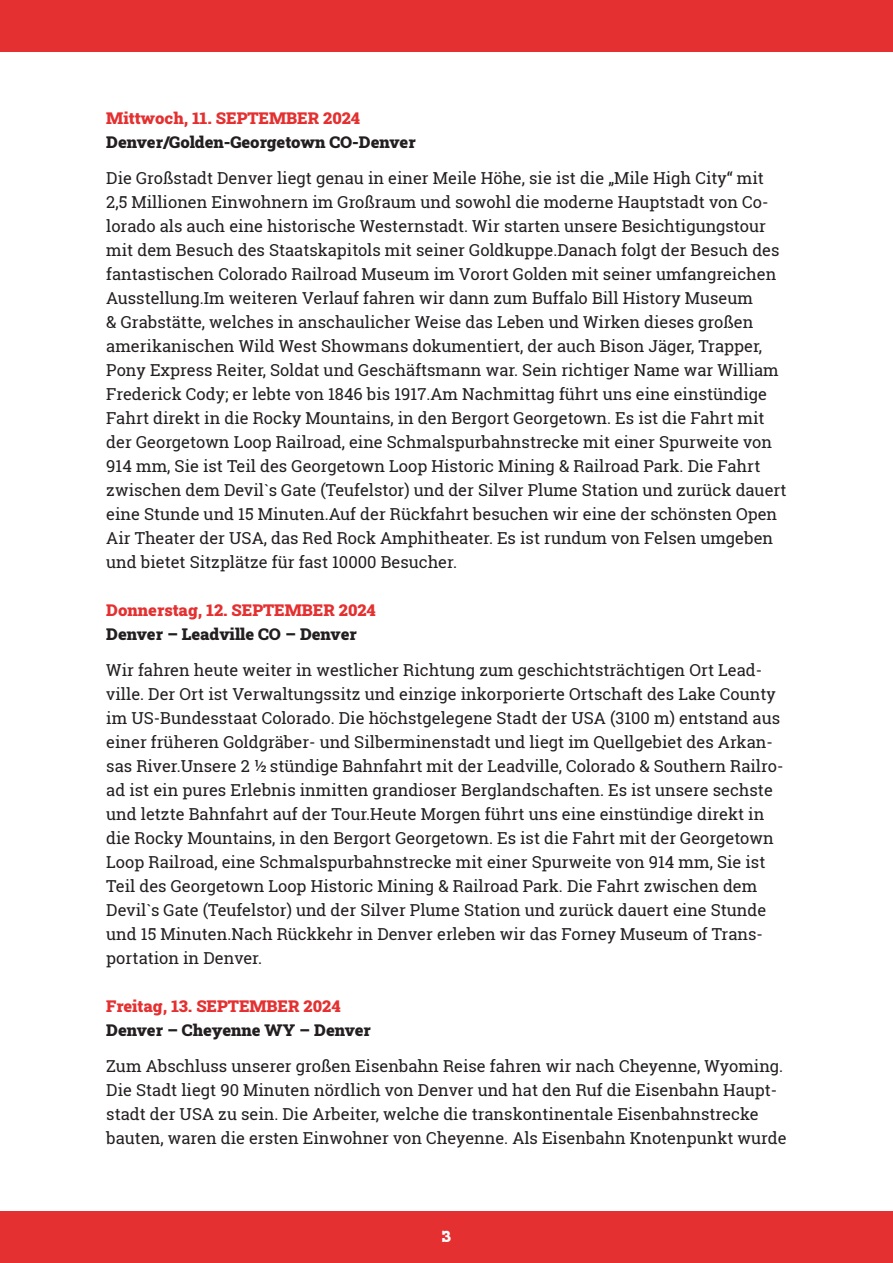
<style>
.page{position:relative;width:893px;height:1263px;background:#fff}
.page>*{position:absolute;margin:0;border:0;box-sizing:border-box;transform-origin:0 0}
.t1{font:16.5px/24px "Roboto Slab";color:#231f20}
.t2{font:900 16.5px "Roboto Slab";color:#231f20}
.t3{font:900 16.5px "Roboto Slab";color:#e43030}
.t4{font:15px "Faltige";color:#fff}
</style>
<div class="page">
<div style="left:0;top:1211px;width:893px;height:52px;background:#e43030"></div>
<div style="left:0;top:0;width:893px;height:51px;background:#e43030"></div>
<p class="t3" style="left:106px;top:106px;width:255px">Mittwoch, 11. SEPTEMBER 2024</p>
<p class="t2" style="left:106px;top:130px;width:311px">Denver/Golden-Georgetown CO-Denver</p>
<p class="t1" style="left:106px;top:165px;width:682px">Die Großstadt Denver liegt genau in einer Meile Höhe, sie ist die „Mile High City“ mit 2,5 Millionen Einwohnern im Großraum und sowohl die moderne Hauptstadt von Co&shy;lorado als auch eine historische Westernstadt. Wir starten unsere Besichtigungstour mit dem Besuch des Staatskapitols mit seiner Goldkuppe.Danach folgt der Besuch des fantastischen Colorado Railroad Museum im Vorort Golden mit seiner umfangreichen Ausstellung.Im weiteren Verlauf fahren wir dann zum Buffalo Bill History Museum<br>&amp; Grabstätte, welches in anschaulicher Weise das Leben und Wirken dieses großen amerikanischen Wild West Showmans dokumentiert, der auch Bison Jäger, Trapper, Pony Express Reiter, Soldat und Geschäftsmann war. Sein richtiger Name war William Frederick Cody; er lebte von 1846 bis 1917.Am Nachmittag führt uns eine einstündige Fahrt direkt in die Rocky Mountains, in den Bergort Georgetown. Es ist die Fahrt mit der Georgetown Loop Railroad, eine Schmalspurbahnstrecke mit einer Spurweite von 914 mm, Sie ist Teil des Georgetown Loop Historic Mining &amp; Railroad Park. Die Fahrt zwischen dem Devil`s Gate (Teufelstor) und der Silver Plume Station und zurück dauert eine Stunde und 15 Minuten.Auf der Rückfahrt besuchen wir eine der schönsten Open Air Theater der USA, das Red Rock Amphitheater. Es ist rundum von Felsen umgeben und bietet Sitzplätze für fast 10000 Besucher.</p>
<p class="t3" style="left:106px;top:598px;width:271px">Donnerstag, 12. SEPTEMBER 2024</p>
<p class="t2" style="left:106px;top:622px;width:252px">Denver – Leadville CO – Denver</p>
<p class="t1" style="left:106px;top:657px;width:679px">Wir fahren heute weiter in westlicher Richtung zum geschichtsträchtigen Ort Lead&shy;ville. Der Ort ist Verwaltungssitz und einzige inkorporierte Ortschaft des Lake County im US-Bundesstaat Colorado. Die höchstgelegene Stadt der USA (3100 m) entstand aus einer früheren Goldgräber- und Silberminenstadt und liegt im Quellgebiet des Arkan&shy;sas River.Unsere 2 ½ stündige Bahnfahrt mit der Leadville, Colorado &amp; Southern Railro&shy;ad ist ein pures Erlebnis inmitten grandioser Berglandschaften. Es ist unsere sechste und letzte Bahnfahrt auf der Tour.Heute Morgen führt uns eine einstündige direkt in die Rocky Mountains, in den Bergort Georgetown. Es ist die Fahrt mit der Georgetown Loop Railroad, eine Schmalspurbahnstrecke mit einer Spurweite von 914 mm, Sie ist Teil des Georgetown Loop Historic Mining &amp; Railroad Park. Die Fahrt zwischen dem Devil`s Gate (Teufelstor) und der Silver Plume Station und zurück dauert eine Stunde und 15 Minuten.Nach Rückkehr in Denver erleben wir das Forney Museum of Trans&shy;portation in Denver.</p>
<p class="t3" style="left:106px;top:994px;width:236px">Freitag, 13. SEPTEMBER 2024</p>
<p class="t2" style="left:106px;top:1018px;width:266px">Denver – Cheyenne WY – Denver</p>
<p class="t1" style="left:106px;top:1053px;width:682px">Zum Abschluss unserer großen Eisenbahn Reise fahren wir nach Cheyenne, Wyoming.<br>Die Stadt liegt 90 Minuten nördlich von Denver und hat den Ruf die Eisenbahn Haupt&shy;stadt der USA zu sein. Die Arbeiter, welche die transkontinentale Eisenbahnstrecke bauten, waren die ersten Einwohner von Cheyenne. Als Eisenbahn Knotenpunkt wurde</p>
<p class="t4" style="left:442px;top:1226px;width:11px">3</p>
</div>
